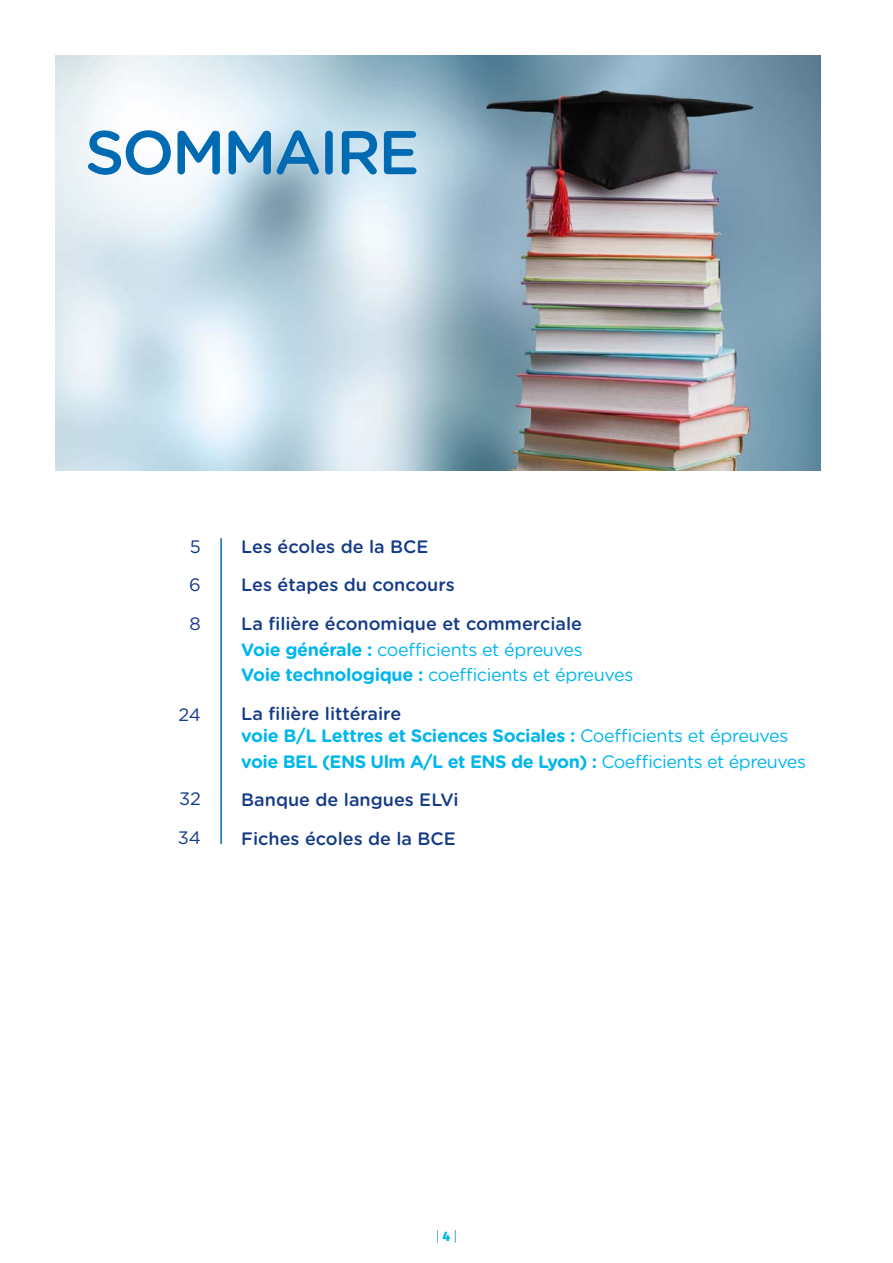
<style>
.page{position:relative;width:893px;height:1263px;background:#fff}
.page>*{position:absolute;margin:0;border:0;box-sizing:border-box;transform-origin:0 0}
.t1{font:500 61.65px "Gotham Rounded";letter-spacing:-.04em;color:#006ab3}
.t2{font:500 18px/38.5px "Gotham Rounded";color:#143b87}
.t3{font:18px/25.8px "Gotham Rounded";letter-spacing:-.02em;color:#00b6ed}
.t4{font:700 18px/21.6px "Gotham Rounded";letter-spacing:-.02em;color:#00b6ed}
.t5{font:18px/38.5px "Gotham Rounded";color:#143b87;text-align:justify}
.t6{font:300 13.65px "Gotham Rounded";color:#006ab3}
.s1{font-weight:700}
.s2{font-weight:500;color:#143b87}
.s3{font-weight:400}
.s4{font-weight:700;color:#00b6ed}
.s5{font-weight:400;color:#00b6ed}
.s6{font-family:"Fira Sans";font-weight:800;color:#00b6ed}
</style>
<div class="page">
<img style="left:55px;top:55px;width:766px;height:415px">
<hr style="left:220px;top:538px;width:2px;height:306px;background:#006ab3">
<h1 class="t1" style="left:85px;top:108px;width:336px">SOMMAIRE</h1>
<p class="t5" style="left:189px;top:526px;width:13px">5<br>6<br>8</p>
<p class="t5" style="left:179px;top:694px;width:24px">24</p>
<p class="t5" style="left:178px;top:779px;width:25px">32<br>34</p>
<p class="t2" style="left:241px;top:526px;width:342px">Les écoles de la BCE<br>Les étapes du concours<br>La filière économique et commerciale</p>
<p class="t3" style="left:241px;top:635px;width:394px"><span class="s1">Voie générale :</span> coefficients et épreuves<br><span class="s1">Voie technologique :</span> coefficients et épreuves</p>
<p class="t4" style="left:241px;top:702px;width:549px"><span class="s2">La filière littéraire<br></span>voie B/L Lettres et Sciences Sociales : <span class="s3">Coefficients et épreuves</span></p>
<p class="t2" style="left:241px;top:741px;width:566px"><span class="s4">voie BEL (ENS Ulm A/L et ENS de Lyon) :</span> <span class="s5">Coefficients et épreuves<br></span>Banque de langues ELVi<br>Fiches écoles de la BCE</p>
<p class="t6" style="left:436px;top:1227px;width:23px">| <span class="s6">4</span> |</p>
</div>
